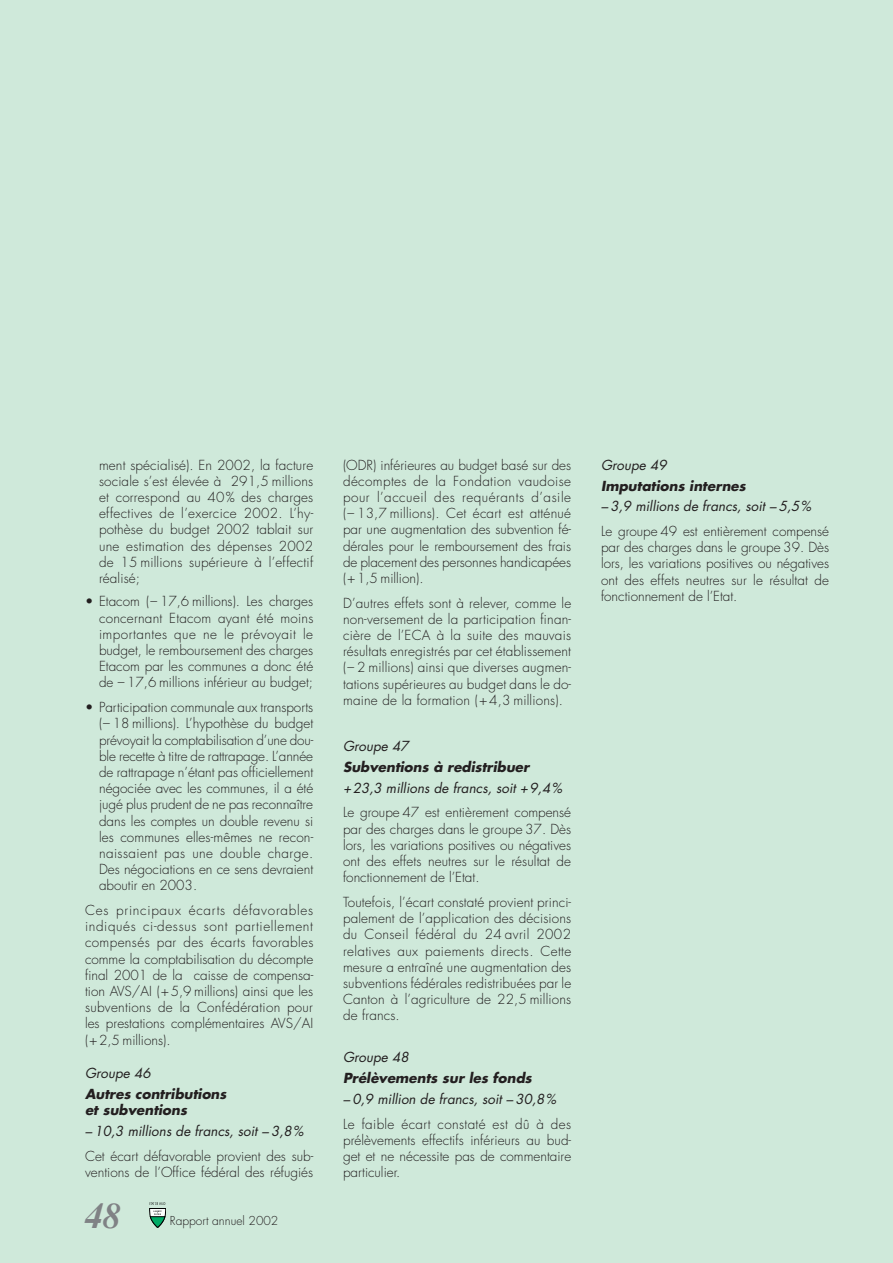
<style>
.page{position:relative;width:893px;height:1263px;background:#cfe9da}
.page>*{position:absolute;margin:0;border:0;box-sizing:border-box;transform-origin:0 0}
.t1{font:italic 700 36px "Times";color:#808285}
.t2{font:300 13.5px/16.2px "Futura";color:#231f20;text-align:justify}
.t3{font:italic 13.5px "Futura";color:#231f20}
.t4{font:italic 700 13.5px/16.5px "Futura";color:#231f20}
.t5{font:300 12px "Futura";color:#231f20}
</style>
<div class="page">
<svg style="left:149px;top:1202px;width:17px;height:25px"></svg>
<p class="t2" style="left:99px;top:457px;width:216px">ment spécialisé). En 2002, la facture sociale s’est élevée à 291,5 millions et correspond au 40% des charges effectives de l’exercice 2002. L’hy&shy;pothèse du budget 2002 tablait sur une estimation des dépenses 2002 de 15 millions supérieure à l’effectif réalisé;</p>
<p class="t2" style="left:99px;top:594px;width:216px;text-indent:-14px">• Etacom (– 17,6 millions). Les charges concernant Etacom ayant été moins importantes que ne le prévoyait le budget, le remboursement des charges Etacom par les communes a donc été de – 17,6 millions inférieur au budget;</p>
<p class="t2" style="left:99px;top:699px;width:216px;text-indent:-14px">• Participation communale aux transports (– 18 millions). L’hypothèse du budget prévoyait la comptabilisation d’une dou&shy;ble recette à titre de rattrapage. L’année de rattrapage n’étant pas officiellement négociée avec les communes, il a été jugé plus prudent de ne pas reconnaître dans les comptes un double revenu si les communes elles-mêmes ne recon&shy;naissaient pas une double charge.<br>Des négociations en ce sens devraient aboutir en 2003.</p>
<p class="t2" style="left:85px;top:902px;width:230px">Ces principaux écarts défavorables indiqués ci-dessus sont partiellement compensés par des écarts favorables comme la comptabilisation du décompte final 2001 de la caisse de compensa&shy;tion AVS/AI (+5,9 millions) ainsi que les subventions de la Confédération pour les prestations complémentaires AVS/AI (+2,5 millions).</p>
<p class="t3" style="left:85px;top:1064px;width:67px">Groupe 46</p>
<p class="t4" style="left:85px;top:1085px;width:143px">Autres contributions et subventions</p>
<p class="t3" style="left:85px;top:1122px;width:220px">– 10,3 millions de francs, soit – 3,8%</p>
<p class="t2" style="left:85px;top:1148px;width:230px">Cet écart défavorable provient des sub&shy;ventions de l’Office fédéral des réfugiés</p>
<h1 class="t1" style="left:85px;top:1195px;width:37px">48</h1>
<p class="t5" style="left:170px;top:1213px;width:110px">Rapport annuel 2002</p>
<p class="t2" style="left:343px;top:457px;width:230px">(ODR) inférieures au budget basé sur des décomptes de la Fondation vaudoise pour l’accueil des requérants d’asile (– 13,7 millions). Cet écart est atténué par une augmentation des subvention fé&shy;dérales pour le remboursement des frais de placement des personnes handicapées (+1,5 million).</p>
<p class="t2" style="left:343px;top:595px;width:230px">D’autres effets sont à relever, comme le non-versement de la participation finan&shy;cière de l’ECA à la suite des mauvais résultats enregistrés par cet établissement (– 2 millions) ainsi que diverses augmen&shy;tations supérieures au budget dans le do&shy;maine de la formation (+4,3 millions).</p>
<p class="t3" style="left:343px;top:737px;width:67px">Groupe 47</p>
<p class="t4" style="left:343px;top:758px;width:188px">Subventions à redistribuer</p>
<p class="t3" style="left:343px;top:778px;width:221px">+23,3 millions de francs, soit +9,4%</p>
<p class="t2" style="left:343px;top:805px;width:230px">Le groupe 47 est entièrement compensé par des charges dans le groupe 37. Dès lors, les variations positives ou négatives ont des effets neutres sur le résultat de fonctionnement de l’Etat.</p>
<p class="t2" style="left:343px;top:894px;width:230px">Toutefois, l’écart constaté provient princi&shy;palement de l’application des décisions du Conseil fédéral du 24 avril 2002 relatives aux paiements directs. Cette mesure a entraîné une augmentation des subventions fédérales redistribuées par le Canton à l’agriculture de 22,5 millions de francs.</p>
<p class="t3" style="left:343px;top:1048px;width:67px">Groupe 48</p>
<p class="t4" style="left:343px;top:1069px;width:190px">Prélèvements sur les fonds</p>
<p class="t3" style="left:343px;top:1089px;width:215px">– 0,9 million de francs, soit – 30,8%</p>
<p class="t2" style="left:343px;top:1116px;width:230px">Le faible écart constaté est dû à des prélèvements effectifs inférieurs au bud&shy;get et ne nécessite pas de commentaire particulier.</p>
<p class="t3" style="left:601px;top:456px;width:67px">Groupe 49</p>
<p class="t4" style="left:601px;top:477px;width:146px">Imputations internes</p>
<p class="t3" style="left:601px;top:497px;width:212px">– 3,9 millions de francs, soit – 5,5%</p>
<p class="t2" style="left:601px;top:523px;width:230px">Le groupe 49 est entièrement compensé par des charges dans le groupe 39. Dès lors, les variations positives ou négatives ont des effets neutres sur le résultat de fonctionnement de l’Etat.</p>
</div>
